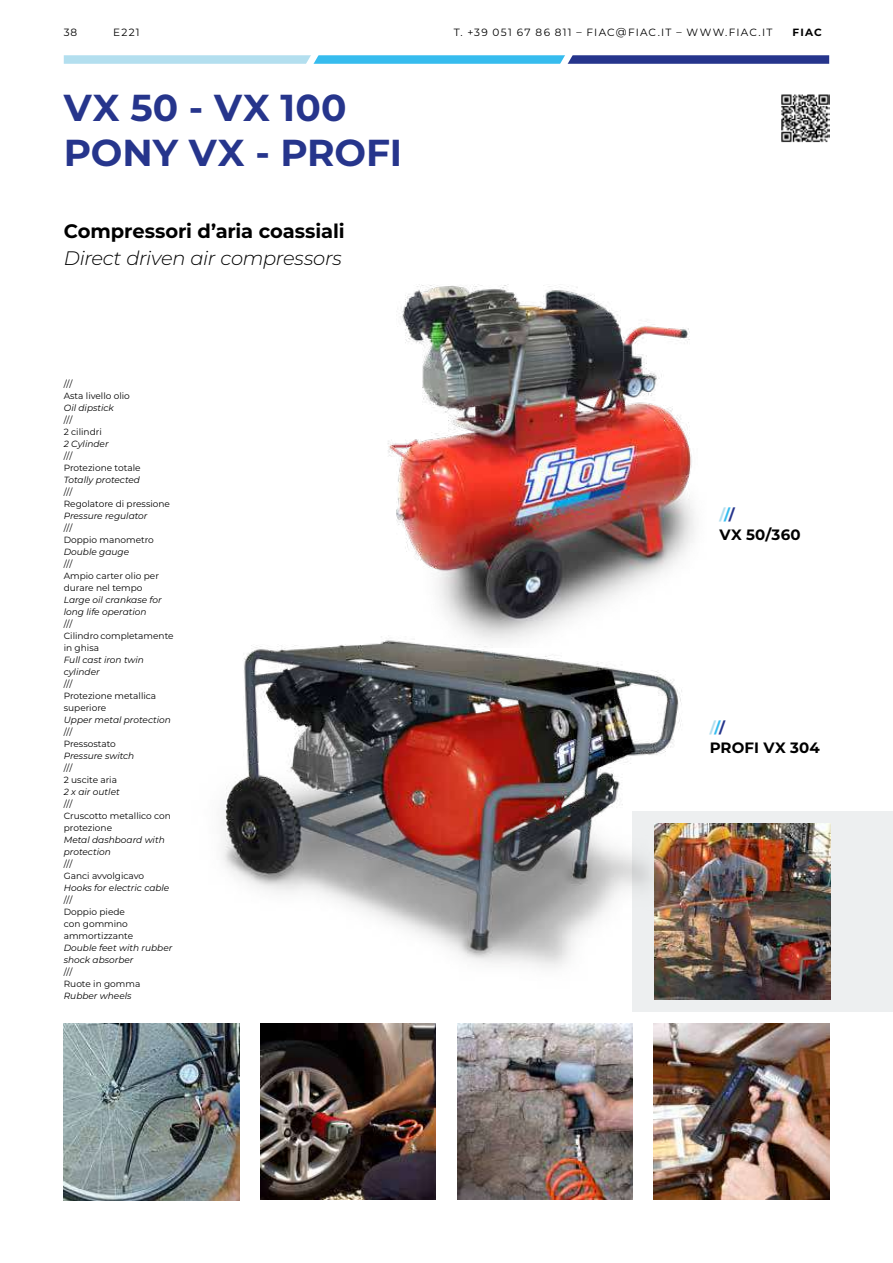
<style>
.page{position:relative;width:893px;height:1263px;background:#fff}
.page>*{position:absolute;margin:0;border:0;box-sizing:border-box;transform-origin:0 0}
.t1{font:700 37.5px/45px "Montserrat";color:#26358c}
.t2{font:700 19.5px "Montserrat";letter-spacing:-.005em;color:#000}
.t3{font:italic 300 19.5px "Montserrat";letter-spacing:-.015em;color:#000}
.t4{font:700 15px/19.2px "Montserrat";letter-spacing:.01em;color:#000}
.t5{font:10.5px "Montserrat";letter-spacing:.115em;color:#000}
.t6{font:700 10.5px "Montserrat";color:#000}
.t7{font:9px/12px "Montserrat";color:#000}
.t8{font:italic 9px/12px "Montserrat";color:#000}
.s1{color:#b3dfef}
.s2{color:#36bcee}
.s3{color:#26358c}
</style>
<div class="page">
<svg style="left:63px;top:55px;width:767px;height:9px;background:#65a0d0"></svg>
<img style="left:388px;top:284px;width:307px;height:334px">
<div style="left:632px;top:811px;width:261px;height:201px;background:#edeff0"></div>
<img style="left:707px;top:824px;width:123px;height:175px">
<img style="left:457px;top:1024px;width:175px;height:175px">
<img style="left:654px;top:1024px;width:175px;height:175px">
<img style="left:222px;top:618px;width:485px;height:382px">
<img style="left:260px;top:1024px;width:176px;height:175px">
<img style="left:64px;top:1024px;width:175px;height:177px">
<img style="left:781px;top:94px;width:48px;height:48px">
<p class="t5" style="left:64px;top:25px;width:15px">38</p>
<p class="t5" style="left:113px;top:25px;width:28px">E221</p>
<p class="t5" style="left:454px;top:25px;width:320px">T. +39 051 67 86 811 – FIAC@FIAC.IT – WWW.FIAC.IT</p>
<p class="t6" style="left:792px;top:25px;width:31px">FIAC</p>
<h1 class="t1" style="left:64px;top:83px;width:340px">VX 50 - VX 100<br>PONY VX - PROFI</h1>
<h2 class="t2" style="left:64px;top:217px;width:282px">Compressori d’aria coassiali</h2>
<h2 class="t3" style="left:64px;top:244px;width:280px">Direct driven air compressors</h2>
<p class="t7" style="left:64px;top:378px;width:68px">///<br>Asta livello olio</p>
<p class="t8" style="left:64px;top:402px;width:52px">Oil dipstick</p>
<p class="t7" style="left:64px;top:414px;width:39px">///<br>2 cilindri</p>
<p class="t8" style="left:64px;top:438px;width:46px">2 Cylinder</p>
<p class="t7" style="left:64px;top:450px;width:78px">///<br>Protezione totale</p>
<p class="t8" style="left:64px;top:474px;width:78px">Totally protected</p>
<p class="t7" style="left:64px;top:486px;width:108px">///<br>Regolatore di pressione</p>
<p class="t8" style="left:64px;top:510px;width:85px">Pressure regulator</p>
<p class="t7" style="left:64px;top:522px;width:92px">///<br>Doppio manometro</p>
<p class="t8" style="left:64px;top:546px;width:67px">Double gauge</p>
<p class="t7" style="left:64px;top:558px;width:97px">///<br>Ampio carter olio per durare nel tempo</p>
<p class="t8" style="left:64px;top:594px;width:100px">Large oil crankase for long life operation</p>
<p class="t7" style="left:64px;top:618px;width:111px">///<br>Cilindro completamente in ghisa</p>
<p class="t8" style="left:64px;top:654px;width:82px">Full cast iron twin cylinder</p>
<p class="t7" style="left:64px;top:678px;width:94px">///<br>Protezione metallica superiore</p>
<p class="t8" style="left:64px;top:714px;width:109px">Upper metal protection</p>
<p class="t7" style="left:64px;top:726px;width:54px">///<br>Pressostato</p>
<p class="t8" style="left:64px;top:750px;width:72px">Pressure switch</p>
<p class="t7" style="left:64px;top:762px;width:55px">///<br>2 uscite aria</p>
<p class="t8" style="left:64px;top:786px;width:57px">2 x air outlet</p>
<p class="t7" style="left:64px;top:798px;width:109px">///<br>Cruscotto metallico con protezione</p>
<p class="t8" style="left:64px;top:834px;width:102px">Metal dashboard with protection</p>
<p class="t7" style="left:64px;top:858px;width:82px">///<br>Ganci avvolgicavo</p>
<p class="t8" style="left:64px;top:882px;width:107px">Hooks for electric cable</p>
<p class="t7" style="left:64px;top:894px;width:71px">///<br>Doppio piede con gommino ammortizzante</p>
<p class="t8" style="left:64px;top:942px;width:110px">Double feet with rubber shock absorber</p>
<p class="t7" style="left:64px;top:966px;width:78px">///<br>Ruote in gomma</p>
<p class="t8" style="left:64px;top:990px;width:69px">Rubber wheels</p>
<h3 class="t4" style="left:719px;top:505px;width:83px"><span class="s1">/</span><span class="s2">/</span><span class="s3">/<br></span>VX 50/360</h3>
<h3 class="t4" style="left:710px;top:717px;width:112px"><span class="s1">/</span><span class="s2">/</span><span class="s3">/<br></span>PROFI VX 304</h3>
</div>
